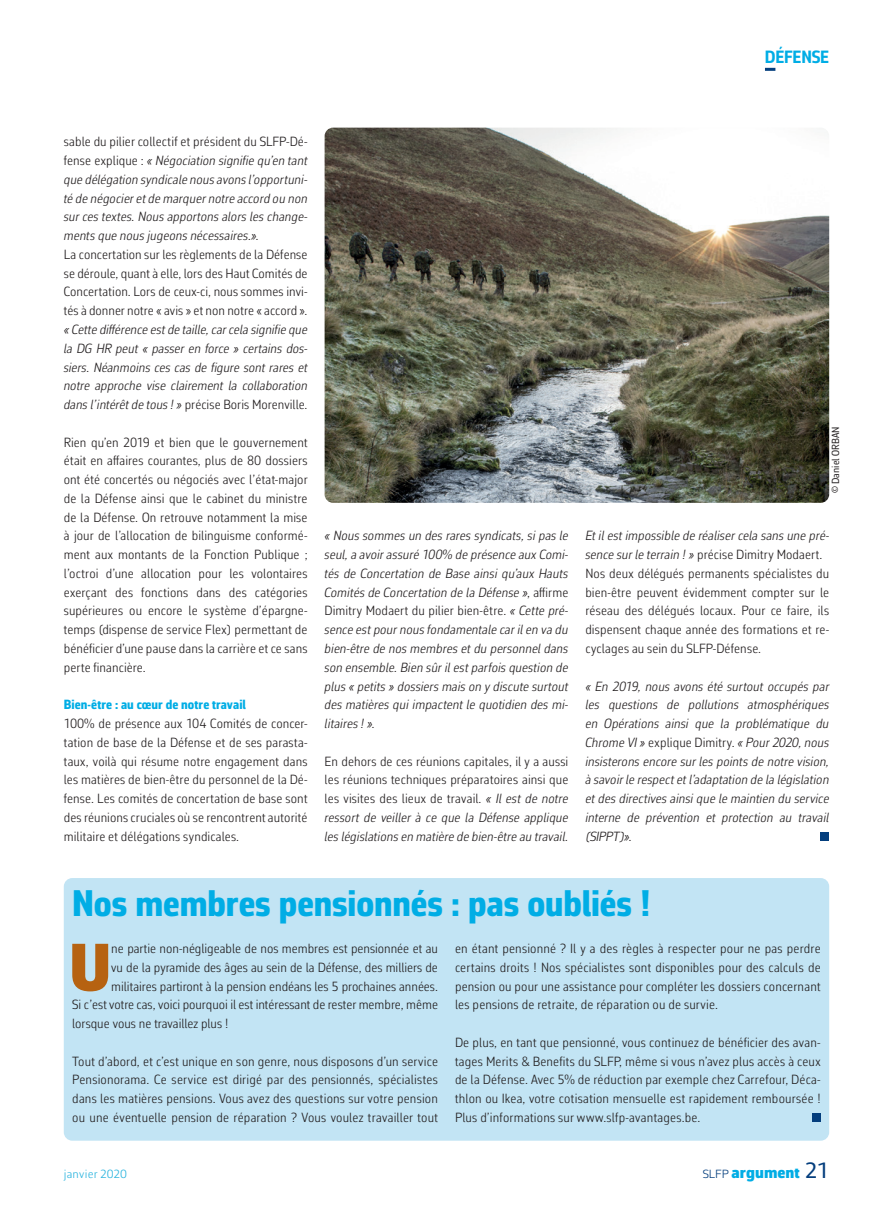
<style>
.page{position:relative;width:893px;height:1221px;background:#fff}
.page>*{position:absolute;margin:0;border:0;box-sizing:border-box;transform-origin:0 0}
.t1{font:900 67.95px "Corbeau Pro";color:#b66211}
.t2{font:800 37.5px "Corbeau Con Pro";color:#00ade5}
.t3{font:700 18px "Corbeau Con Pro";letter-spacing:-.01em;color:#00ade5}
.t4{font:900 16.5px "Corbeau Pro";letter-spacing:.005em;color:#00ade5}
.t5{font:300 13.5px/18.8px "Corbeau Con Pro";letter-spacing:.005em;color:#231f20;text-align:justify}
.t6{font:italic 300 13.5px/18.8px "Corbeau Con Pro";letter-spacing:.005em;color:#231f20;text-align:justify}
.t7{font:800 13.5px "Corbeau Con Pro";letter-spacing:.005em;color:#00ade5}
.t8{font:300 12px "Corbeau Pro";letter-spacing:.015em;color:#28b3de}
.t9{font:10.5px "Corbeau Con Pro";letter-spacing:.01em;color:#231f20}
.s1{font-style:normal}
.s2{font-style:italic}
.s3{font-weight:300;font-size:12px;color:#043e7d}
.s4{font-weight:400;font-size:22.5px;color:#043e7d}
</style>
<div class="page">
<div style="left:64px;top:878px;width:765px;height:262px;background:#c2e4f4;border-radius:9px"></div>
<svg style="left:765px;top:68px;width:10px;height:3px"></svg>
<div style="left:821px;top:832px;width:8px;height:8px;background:#043e7d"></div>
<div style="left:812px;top:1113px;width:9px;height:8px;background:#043e7d"></div>
<img style="left:325px;top:128px;width:504px;height:375px">
<h3 class="t3" style="left:765px;top:45px;width:66px">DÉFENSE</h3>
<p class="t6" style="left:64px;top:132px;width:245px"><span class="s1">sable du pilier collectif et président du SLFP-Dé&shy;fense explique :</span> « Négociation signifie qu’en tant que délégation syndicale nous avons l’opportuni&shy;té de négocier et de marquer notre accord ou non sur ces textes. Nous apportons alors les change&shy;ments que nous jugeons nécessaires.».</p>
<p class="t5" style="left:64px;top:245px;width:245px">La concertation sur les règlements de la Défense se déroule, quant à elle, lors des Haut Comités de Concertation. Lors de ceux-ci, nous sommes invi&shy;tés à donner notre « avis » et non notre « accord ».</p>
<p class="t6" style="left:64px;top:320px;width:245px">« Cette différence est de taille, car cela signifie que la DG HR peut « passer en force » certains dos&shy;siers. Néanmoins ces cas de figure sont rares et notre approche vise clairement la collaboration dans l’intérêt de tous ! » <span class="s1">précise Boris Morenville.</span></p>
<p class="t5" style="left:64px;top:432px;width:245px">Rien qu’en 2019 et bien que le gouvernement était en affaires courantes, plus de 80 dossiers ont été concertés ou négociés avec l’état-major de la Défense ainsi que le cabinet du ministre de la Défense. On retrouve notamment la mise à jour de l’allocation de bilinguisme conformé&shy;ment aux montants de la Fonction Publique ; l’octroi d’une allocation pour les volontaires exerçant des fonctions dans des catégories supérieures ou encore le système d’épargne&shy;temps (dispense de service Flex) permettant de bénéficier d’une pause dans la carrière et ce sans perte financière.</p>
<p class="t7" style="left:64px;top:695px;width:184px">Bien-être : au cœur de notre travail</p>
<p class="t5" style="left:64px;top:713px;width:245px">100% de présence aux 104 Comités de concer&shy;tation de base de la Défense et de ses parasta&shy;taux, voilà qui résume notre engagement dans les matières de bien-être du personnel de la Dé&shy;fense. Les comités de concertation de base sont des réunions cruciales où se rencontrent autorité militaire et délégations syndicales.</p>
<p class="t6" style="left:325px;top:526px;width:245px">« Nous sommes un des rares syndicats, si pas le seul, a avoir assuré 100% de présence aux Comi&shy;tés de Concertation de Base ainsi qu’aux Hauts Comités de Concertation de la Défense »<span class="s1">, affirme Dimitry Modaert du pilier bien-être.</span> « Cette pré&shy;sence est pour nous fondamentale car il en va du bien-être de nos membres et du personnel dans son ensemble. Bien sûr il est parfois question de plus « petits » dossiers mais on y discute surtout des matières qui impactent le quotidien des mi&shy;litaires ! ».</p>
<p class="t5" style="left:325px;top:751px;width:245px">En dehors de ces réunions capitales, il y a aussi les réunions techniques préparatoires ainsi que les visites des lieux de travail. <span class="s2">« Il est de notre ressort de veiller à ce que la Défense applique les législations en matière de bien-être au travail.</span></p>
<p class="t9" style="left:829px;top:493px;width:69px;rotate:-90deg">© Daniel ORBAN</p>
<p class="t5" style="left:585px;top:526px;width:245px;text-align:left"><span class="s2">Et il est impossible de réaliser cela sans une pré&shy;sence sur le terrain ! »</span> précise Dimitry Modaert.<br>Nos deux délégués permanents spécialistes du bien-être peuvent évidemment compter sur le réseau des délégués locaux. Pour ce faire, ils dispensent chaque année des formations et re&shy;cyclages au sein du SLFP-Défense.</p>
<p class="t6" style="left:585px;top:676px;width:245px">« En 2019, nous avons été surtout occupés par les questions de pollutions atmosphériques en Opérations ainsi que la problématique du Chrome VI » <span class="s1">explique Dimitry.</span> « Pour 2020, nous insisterons encore sur les points de notre vision, à savoir le respect et l’adaptation de la législation et des directives ainsi que le maintien du service interne de prévention et protection au travail (SIPPT)».</p>
<h2 class="t2" style="left:72px;top:877px;width:580px">Nos membres pensionnés : pas oubliés !</h2>
<h1 class="t1" style="left:69px;top:921px;width:44px">U</h1>
<p class="t5" style="left:111px;top:938px;width:328px">ne partie non-négligeable de nos membres est pensionnée et au</p>
<p class="t5" style="left:111px;top:957px;width:328px">vu de la pyramide des âges au sein de la Défense, des milliers de</p>
<p class="t5" style="left:111px;top:976px;width:328px">militaires partiront à la pension endéans les 5 prochaines années.</p>
<p class="t5" style="left:72px;top:995px;width:367px">Si c’est votre cas, voici pourquoi il est intéressant de rester membre, même</p>
<p class="t5" style="left:72px;top:1013px;width:158px">lorsque vous ne travaillez plus !</p>
<p class="t5" style="left:72px;top:1051px;width:367px">Tout d’abord, et c’est unique en son genre, nous disposons d’un service Pensionorama. Ce service est dirigé par des pensionnés, spécialistes dans les matières pensions. Vous avez des questions sur votre pension ou une éventuelle pension de réparation ? Vous voulez travailler tout</p>
<p class="t5" style="left:455px;top:938px;width:367px">en étant pensionné ? Il y a des règles à respecter pour ne pas perdre certains droits ! Nos spécialistes sont disponibles pour des calculs de pension ou pour une assistance pour compléter les dossiers concernant les pensions de retraite, de réparation ou de survie.</p>
<p class="t5" style="left:455px;top:1032px;width:367px">De plus, en tant que pensionné, vous continuez de bénéficier des avan&shy;tages Merits &amp; Benefits du SLFP, même si vous n’avez plus accès à ceux de la Défense. Avec 5% de réduction par exemple chez Carrefour, Déca&shy;thlon ou Ikea, votre cotisation mensuelle est rapidement remboursée !<br>Plus d’informations sur www.slfp-avantages.be.</p>
<p class="t8" style="left:64px;top:1165px;width:65px">janvier 2020</p>
<p class="t4" style="left:703px;top:1161px;width:128px"><span class="s3">SLFP</span> argument <span class="s4">21</span></p>
</div>
